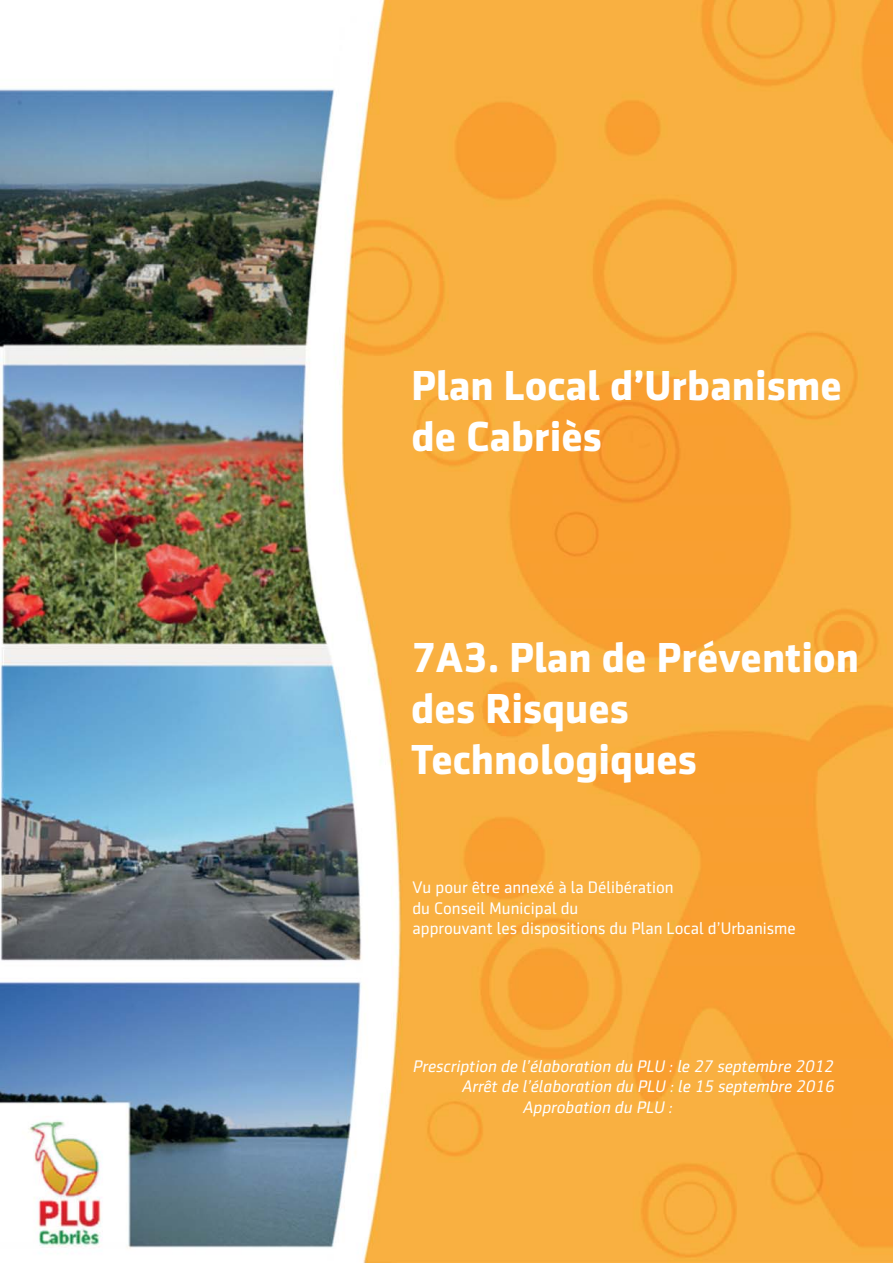
<style>
.page{position:relative;width:893px;height:1263px;background:#fff}
.page>*{position:absolute;margin:0;border:0;box-sizing:border-box;transform-origin:0 0}
.t1{font:700 42.45px/50.8px "Sentico Sans DT";color:#fff}
.t2{font:italic 16.95px "Sentico Sans DT";color:#fff}
.t3{font:16.95px/20.4px "Sentico Sans DT";color:#fff}
</style>
<div class="page">
<img style="left:0;top:0;width:893px;height:1262px">
<h1 class="t1" style="left:411px;top:363px;width:432px">Plan Local d’Urbanisme de Cabriès</h1>
<h1 class="t1" style="left:411px;top:636px;width:449px">7A3. Plan de Prévention des Risques<br>Technologiques</h1>
<p class="t3" style="left:412px;top:877px;width:385px">Vu pour être annexé à la Délibération<br>du Conseil Municipal du<br>approuvant les dispositions du Plan Local d’Urbanisme</p>
<p class="t2" style="left:412px;top:1056px;width:422px">Prescription de l’élaboration du PLU : le 27 septembre 2012</p>
<p class="t2" style="left:461px;top:1077px;width:374px">Arrêt de l’élaboration du PLU : le 15 septembre 2016</p>
<p class="t2" style="left:522px;top:1097px;width:151px">Approbation du PLU :</p>
</div>
